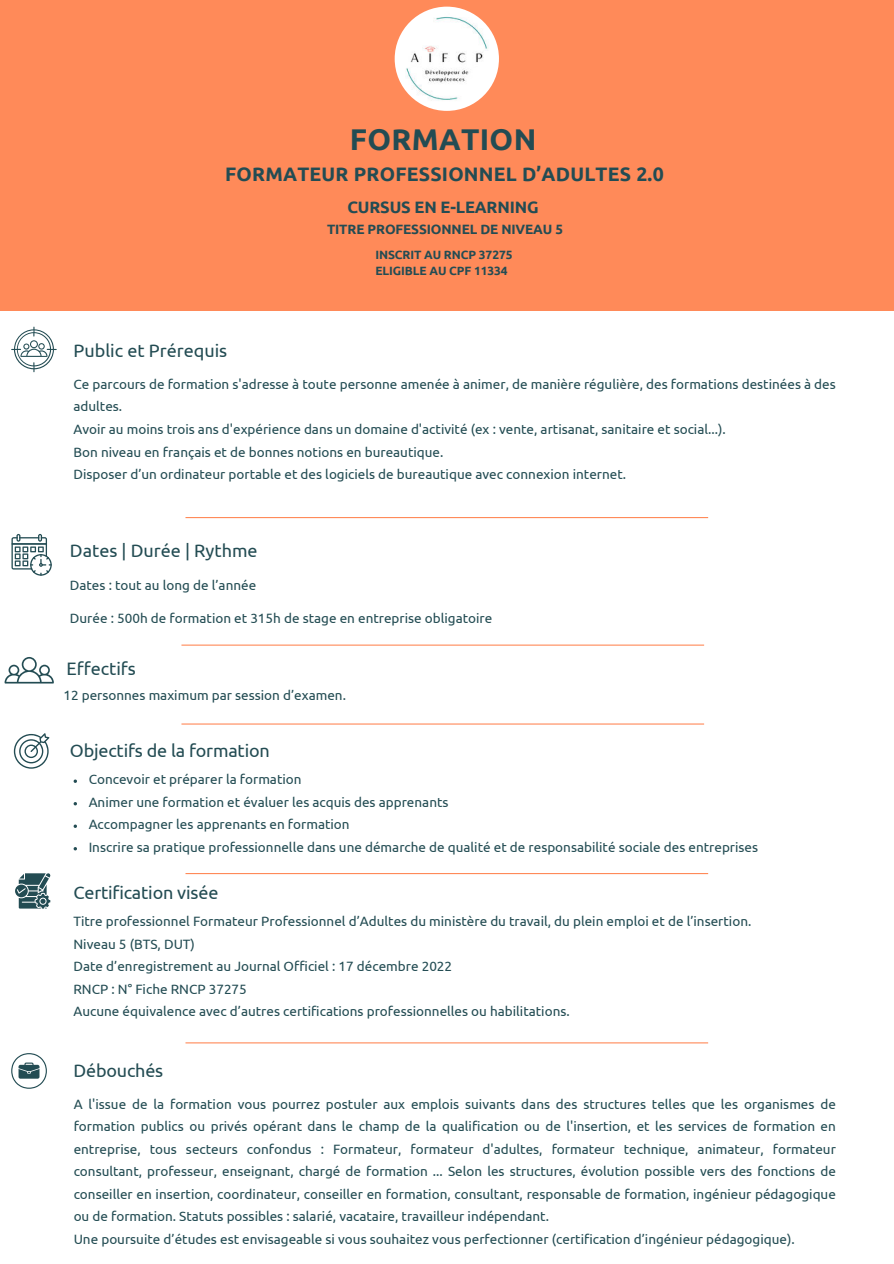
<style>
.page{position:relative;width:894px;height:1264px;background:#fff}
.page>*{position:absolute;margin:0;border:0;box-sizing:border-box;transform-origin:0 0}
.t1{font:700 30px "Ubuntu";letter-spacing:.01em;color:#234c53}
.t2{font:700 19.5px "Ubuntu";letter-spacing:.01em;color:#234c53}
.t3{font:18px "Ubuntu";letter-spacing:-.01em;color:#234c53}
.t4{font:700 16.5px "Ubuntu";letter-spacing:-.01em;color:#234c53}
.t5{font:13.5px/22.5px "Ubuntu";color:#234c53}
.t6{font:700 13.5px "Ubuntu";letter-spacing:-.01em;color:#234c53}
.t7{font:700 12px/16px "Ubuntu";letter-spacing:-.01em;color:#234c53}
</style>
<div class="page">
<div style="left:0;top:0;width:893px;height:310px;background:#ff8a59"></div>
<img style="left:394px;top:7px;width:105px;height:104px;border-radius:50%">
<svg style="left:14px;top:733px;width:35px;height:35px"></svg>
<hr style="left:185px;top:517px;width:523px;height:1px;background:#ff8a59">
<svg style="left:11px;top:327px;width:45px;height:45px"></svg>
<svg style="left:15px;top:873px;width:36px;height:35px"></svg>
<svg style="left:11px;top:534px;width:41px;height:41px"></svg>
<hr style="left:185px;top:873px;width:523px;height:1px;background:#ff8a59">
<hr style="left:185px;top:1042px;width:523px;height:1px;background:#ff8a59">
<hr style="left:181px;top:644px;width:523px;height:1px;background:#ff8a59">
<svg style="left:11px;top:1053px;width:36px;height:35px"></svg>
<svg style="left:74px;top:779px;width:3px;height:4px"></svg>
<svg style="left:74px;top:824px;width:3px;height:4px"></svg>
<svg style="left:5px;top:657px;width:49px;height:26px"></svg>
<hr style="left:181px;top:723px;width:523px;height:1px;background:#ff8a59">
<h1 class="t1" style="left:350px;top:121px;width:188px">FORMATION</h1>
<h2 class="t2" style="left:225px;top:162px;width:440px">FORMATEUR PROFESSIONNEL D’ADULTES 2.0</h2>
<p class="t4" style="left:347px;top:197px;width:193px">CURSUS EN E-LEARNING</p>
<p class="t6" style="left:327px;top:221px;width:237px">TITRE PROFESSIONNEL DE NIVEAU 5</p>
<p class="t7" style="left:375px;top:247px;width:139px">INSCRIT AU RNCP 37275<br>ELIGIBLE AU CPF 11334</p>
<h3 class="t3" style="left:73px;top:340px;width:155px">Public et Prérequis</h3>
<p class="t5" style="left:73px;top:372px;width:763px">Ce parcours de formation s'adresse à toute personne amenée à animer, de manière régulière, des formations destinées à des adultes.<br>Avoir au moins trois ans d'expérience dans un domaine d'activité (ex : vente, artisanat, sanitaire et social...).<br>Bon niveau en français et de bonnes notions en bureautique.<br>Disposer d’un ordinateur portable et des logiciels de bureautique avec connexion internet.</p>
<h3 class="t3" style="left:70px;top:539px;width:189px">Dates | Durée | Rythme</h3>
<p class="t5" style="left:70px;top:574px;width:188px">Dates : tout au long de l’année</p>
<p class="t5" style="left:70px;top:606px;width:424px">Durée : 500h de formation et 315h de stage en entreprise obligatoire</p>
<h3 class="t3" style="left:66px;top:658px;width:71px">Effectifs</h3>
<p class="t5" style="left:63px;top:683px;width:284px">12 personnes maximum par session d’examen.</p>
<h3 class="t3" style="left:70px;top:739px;width:201px">Objectifs de la formation</h3>
<p class="t5" style="left:89px;top:767px;width:670px">Concevoir et préparer la formation<br>Animer une formation et évaluer les acquis des apprenants<br>Accompagner les apprenants en formation<br>Inscrire sa pratique professionnelle dans une démarche de qualité et de responsabilité sociale des entreprises</p>
<h3 class="t3" style="left:73px;top:881px;width:146px">Certification visée</h3>
<p class="t5" style="left:73px;top:909px;width:679px">Titre professionnel Formateur Professionnel d’Adultes du ministère du travail, du plein emploi et de l’insertion.<br>Niveau 5 (BTS, DUT)<br>Date d’enregistrement au Journal Officiel : 17 décembre 2022<br>RNCP : N° Fiche RNCP 37275<br>Aucune équivalence avec d’autres certifications professionnelles ou habilitations.</p>
<h3 class="t3" style="left:73px;top:1059px;width:91px">Débouchés</h3>
<p class="t5" style="left:74px;top:1092px;width:763px">A l'issue de la formation vous pourrez postuler aux emplois suivants dans des structures telles que les organismes de formation publics ou privés opérant dans le champ de la qualification ou de l'insertion, et les services de formation en entreprise, tous secteurs confondus : Formateur, formateur d'adultes, formateur technique, animateur, formateur consultant, professeur, enseignant, chargé de formation ... Selon les structures, évolution possible vers des fonctions de conseiller en insertion, coordinateur, conseiller en formation, consultant, responsable de formation, ingénieur pédagogique ou de formation. Statuts possibles : salarié, vacataire, travailleur indépendant.<br>Une poursuite d’études est envisageable si vous souhaitez vous perfectionner (certification d’ingénieur pédagogique).</p>
</div>
